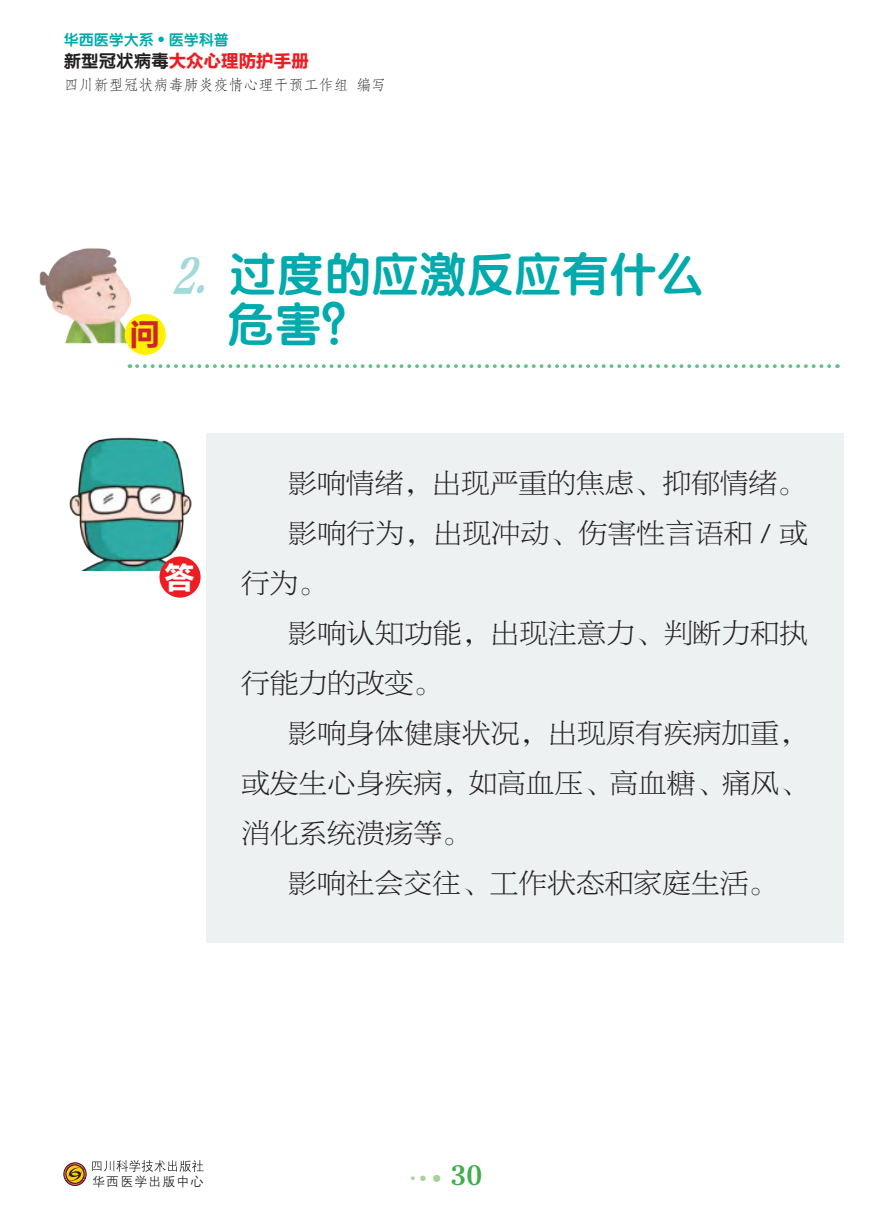
<style>
.page{position:relative;width:886px;height:1226px;background:#fff}
.page>*{position:absolute;margin:0;border:0;box-sizing:border-box;transform-origin:0 0}
.t1{font:47.5px/50px "FZY4 K GBK1 0";color:#00aaad}
.t2{font:30px "FZLTDHK GBK1 0";color:#d1232a}
.t3{font:30px "FZLTDHK GBK1 0";color:#fff}
.t4{font:28.75px "FZBYSK GBK1 0";color:#231f20}
.t5{font:25px "FZCYSK GBK1 0";color:#40ae49}
.t6{font:17.5px "FZLTDHK GBK1 0";color:#ee1d23}
.t7{font:15px "FZFSK GBK1 0";color:#231f20}
.t8{font:15px "FZY4 K GBK1 0";color:#00aaad}
.t9{font:12.75px "FZZDXJW GB1 0";letter-spacing:.1em;color:#231f20}
.s1{font-family:"FZY4 K GBK1 0";color:#231f20}
.s2{font-family:"FZCYSCK GBK1 0";font-style:italic;color:#a2dadc}
</style>
<div class="page">
<div style="left:64px;top:1163px;width:22px;height:23px;border:1px solid #231f20;border-radius:50%"></div>
<svg style="left:64px;top:1163px;width:22px;height:22px"></svg>
<svg style="left:92px;top:1160px;width:111px;height:12px"></svg>
<div style="left:206px;top:433px;width:637px;height:510px;background:#edf1f1"></div>
<img style="left:39px;top:248px;width:107px;height:97px">
<div style="left:125px;top:314px;width:41px;height:41px;background:#fff101;border-radius:50%"></div>
<img style="left:69px;top:437px;width:122px;height:133px">
<div style="left:159px;top:557px;width:42px;height:41px;background:#ee1d23;border-radius:50%"></div>
<svg style="left:137px;top:364px;width:701px;height:4px"></svg>
<p class="t8" style="left:64px;top:30px;width:166px">华西医学大系 <sup>●</sup> 医学科普</p>
<p class="t7" style="left:64px;top:77px;width:324px">四川新型冠状病毒肺炎疫情心理干预工作组 编写</p>
<p class="t6" style="left:64px;top:51px;width:246px"><span class="s1">新型冠状病毒</span>大众心理防护手册</p>
<p class="t2" style="left:130px;top:318px;width:31px">问</p>
<h1 class="t1" style="left:227px;top:250px;width:479px;text-indent:-55px"><span class="s2">2.</span>过度的应激反应有什么危害？</h1>
<p class="t3" style="left:165px;top:561px;width:31px">答</p>
<p class="t4" style="left:288px;top:469px;width:519px">影响情绪，出现严重的焦虑、抑郁情绪。</p>
<p class="t4" style="left:288px;top:519px;width:521px">影响行为，出现冲动、伤害性言语和 / 或</p>
<p class="t4" style="left:241px;top:569px;width:88px">行为。</p>
<p class="t4" style="left:288px;top:619px;width:521px">影响认知功能，出现注意力、判断力和执</p>
<p class="t4" style="left:241px;top:669px;width:203px">行能力的改变。</p>
<p class="t4" style="left:288px;top:719px;width:521px">影响身体健康状况，出现原有疾病加重，</p>
<p class="t4" style="left:241px;top:769px;width:568px">或发生心身疾病，如高血压、高血糖、痛风、</p>
<p class="t4" style="left:241px;top:819px;width:231px">消化系统溃疡等。</p>
<p class="t4" style="left:288px;top:869px;width:490px">影响社会交往、工作状态和家庭生活。</p>
<p class="t9" style="left:92px;top:1175px;width:113px">华西医学出版中心</p>
<p class="t5" style="left:451px;top:1161px;width:33px">30</p>
</div>
